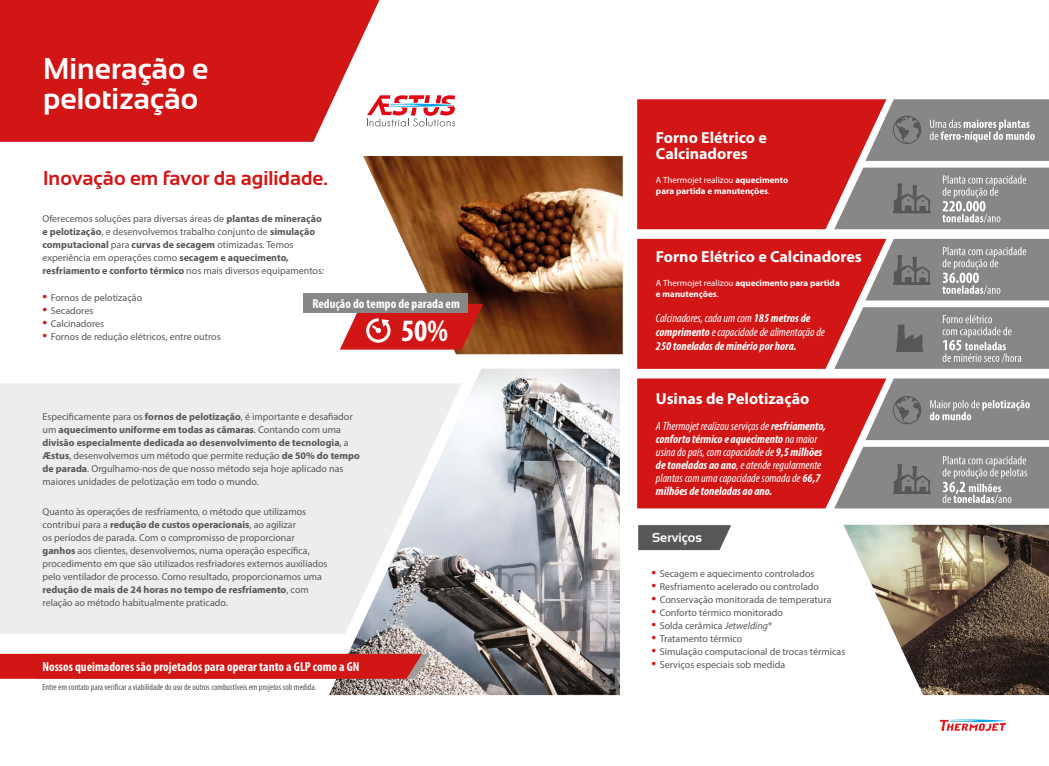
<style>
.page{position:relative;width:1049px;height:766px;background:#fff}
.page>*{position:absolute;margin:0;border:0;box-sizing:border-box;transform-origin:0 0}
.t1{font:700 condensed 31.2px "Myriad Pro";color:#fff}
.t2{font:700 30px/30px "Sansation";color:#fff}
.t3{font:700 20px "Sansation";color:#d21616}
.t4{font:700 16px/16px "Myriad Pro";color:#fff}
.t5{font:700 condensed 13px "Myriad Pro";color:#fff}
.t6{font:700 13px "Sansation";color:#fff}
.t7{font:italic condensed 12px/13px "Myriad Pro";color:#fff}
.t8{font:italic 700 condensed 12px/14px "Myriad Pro";color:#fff}
.t9{font:10px/13px "Myriad Pro";color:#575756}
.t10{font:700 9px/11px "Myriad Pro";color:#fff}
.t11{font:condensed 9px "Myriad Pro";color:#575756}
.s1{font-weight:700}
.s2{font-size:17px;color:#d21616}
.s3{font-weight:400}
.s4{font-style:italic}
</style>
<div class="page">
<svg style="left:940px;top:719px;width:66px;height:11px"></svg>
<img style="left:329px;top:369px;width:291px;height:325px">
<img style="left:363px;top:156px;width:260px;height:198px">
<img style="left:843px;top:524px;width:206px;height:170px">
<svg style="left:0;top:383px;width:462px;height:250px;background:#e7e7e8"></svg>
<svg style="left:0;top:0;width:379px;height:142px;background:#d52828"></svg>
<svg style="left:0;top:653px;width:430px;height:25px;background:#d12121"></svg>
<svg style="left:638px;top:525px;width:93px;height:25px;background:#626261"></svg>
<div style="left:637px;top:99px;width:197px;height:130px;background:#d21616"></div>
<div style="left:637px;top:239px;width:197px;height:130px;background:#d21616"></div>
<div style="left:637px;top:378px;width:249px;height:130px;background:#d21616"></div>
<svg style="left:865px;top:378px;width:184px;height:62px;background:#938a8a"></svg>
<svg style="left:834px;top:446px;width:215px;height:62px;background:#958e8e"></svg>
<div style="left:303px;top:293px;width:165px;height:19px;background:#878787"></div>
<svg style="left:340px;top:304px;width:143px;height:45px"></svg>
<svg style="left:834px;top:99px;width:215px;height:270px;background:#a08d8d"></svg>
<svg style="left:367px;top:94px;width:88px;height:32px"></svg>
<h2 class="t2" style="left:43px;top:53px;width:167px">Mineração e pelotização</h2>
<h3 class="t3" style="left:43px;top:166px;width:286px">Inovação em favor da agilidade.</h3>
<p class="t9" style="left:42px;top:212px;width:283px">Oferecemos soluções para diversas áreas de <span class="s1">plantas de mineração e pelotização</span>, e desenvolvemos trabalho conjunto de <span class="s1">simulação computacional</span> para <span class="s1">curvas de secagem</span> otimizadas. Temos experiência em operações como <span class="s1">secagem e aquecimento, resfriamento e conforto térmico</span> nos mais diversos equipamentos:</p>
<p class="t9" style="left:42px;top:290px;width:101px"><span class="s2">•</span> Fornos de pelotização</p>
<p class="t9" style="left:42px;top:303px;width:52px"><span class="s2">•</span> Secadores</p>
<p class="t9" style="left:42px;top:316px;width:63px"><span class="s2">•</span> Calcinadores</p>
<p class="t9" style="left:42px;top:329px;width:180px"><span class="s2">•</span> Fornos de redução elétricos, entre outros</p>
<h3 class="t5" style="left:312px;top:295px;width:149px">Redução do tempo de parada em</h3>
<h1 class="t1" style="left:401px;top:311px;width:49px">50%</h1>
<p class="t9" style="left:43px;top:410px;width:319px">Especificamente para os <span class="s1">fornos de pelotização</span>, é importante e desafiador um <span class="s1">aquecimento uniforme em todas as câmaras</span>. Contando com uma <span class="s1">divisão especialmente dedicada ao desenvolvimento de tecnologia</span>, a <span class="s1">Æstus</span>, desenvolvemos um método que permite redução <span class="s1">de 50% do tempo de parada</span>. Orgulhamo-nos de que nosso método seja hoje aplicado nas maiores unidades de pelotização em todo o mundo.</p>
<p class="t9" style="left:43px;top:505px;width:287px">Quanto às operações de resfriamento, o método que utilizamos contribui para a <span class="s1">redução de custos operacionais</span>, ao agilizar<br>os períodos de parada. Com o compromisso de proporcionar <span class="s1">ganhos</span> aos clientes, desenvolvemos, numa operação específica, procedimento em que são utilizados resfriadores externos auxiliados pelo ventilador de processo. Como resultado, proporcionamos uma <span class="s1">redução de mais de 24 horas no tempo de resfriamento</span>, com relação ao método habitualmente praticado.</p>
<h3 class="t5" style="left:42px;top:658px;width:319px">Nossos queimadores são projetados para operar tanto a GLP como a GN</h3>
<p class="t11" style="left:42px;top:681px;width:275px">Entre em contato para verificar a viabilidade do uso de outros combustíveis em projetos sob medida.</p>
<h3 class="t4" style="left:656px;top:129px;width:112px">Forno Elétrico e<br>Calcinadores</h3>
<p class="t10" style="left:656px;top:174px;width:134px"><span class="s3">A Thermojet realizou</span> aquecimento para partida e manutenções<span class="s3">.</span></p>
<h3 class="t4" style="left:656px;top:248px;width:207px">Forno Elétrico e Calcinadores</h3>
<p class="t10" style="left:656px;top:277px;width:185px"><span class="s3">A Thermojet realizou</span> aquecimento para partida e manutenções<span class="s3">.</span></p>
<p class="t8" style="left:656px;top:311px;width:171px"><span class="s3">Calcinadores, cada um com</span> 185 metros de comprimento <span class="s3">e capacidade de alimentação de<br></span>250 toneladas de minério por hora.</p>
<h3 class="t4" style="left:656px;top:390px;width:155px">Usinas de Pelotização</h3>
<p class="t7" style="left:656px;top:419px;width:171px">A Thermojet realizou serviços de <span class="s1">resfriamento, conforto térmico e aquecimento</span> na maior usina do país, com capacidade de <span class="s1">9,5 milhões de toneladas ao ano</span>, e atende regularmente plantas com uma capacidade somada de <span class="s1">66,7 milhões de toneladas ao ano.</span></p>
<h3 class="t6" style="left:652px;top:530px;width:51px">Serviços</h3>
<p class="t9" style="left:651px;top:567px;width:165px"><span class="s2">•</span> Secagem e aquecimento controlados</p>
<p class="t9" style="left:651px;top:580px;width:169px"><span class="s2">•</span> Resfriamento acelerado ou controlado</p>
<p class="t9" style="left:651px;top:593px;width:182px"><span class="s2">•</span> Conservação monitorada de temperatura</p>
<p class="t9" style="left:651px;top:606px;width:133px"><span class="s2">•</span> Conforto térmico monitorado</p>
<p class="t9" style="left:651px;top:619px;width:122px"><span class="s2">•</span> Solda cerâmica <span class="s4">Jetwelding</span>®</p>
<p class="t9" style="left:651px;top:632px;width:92px"><span class="s2">•</span> Tratamento térmico</p>
<p class="t9" style="left:651px;top:645px;width:195px"><span class="s2">•</span> Simulação computacional de trocas térmicas</p>
<p class="t9" style="left:651px;top:658px;width:135px"><span class="s2">•</span> Serviços especiais sob medida</p>
</div>
